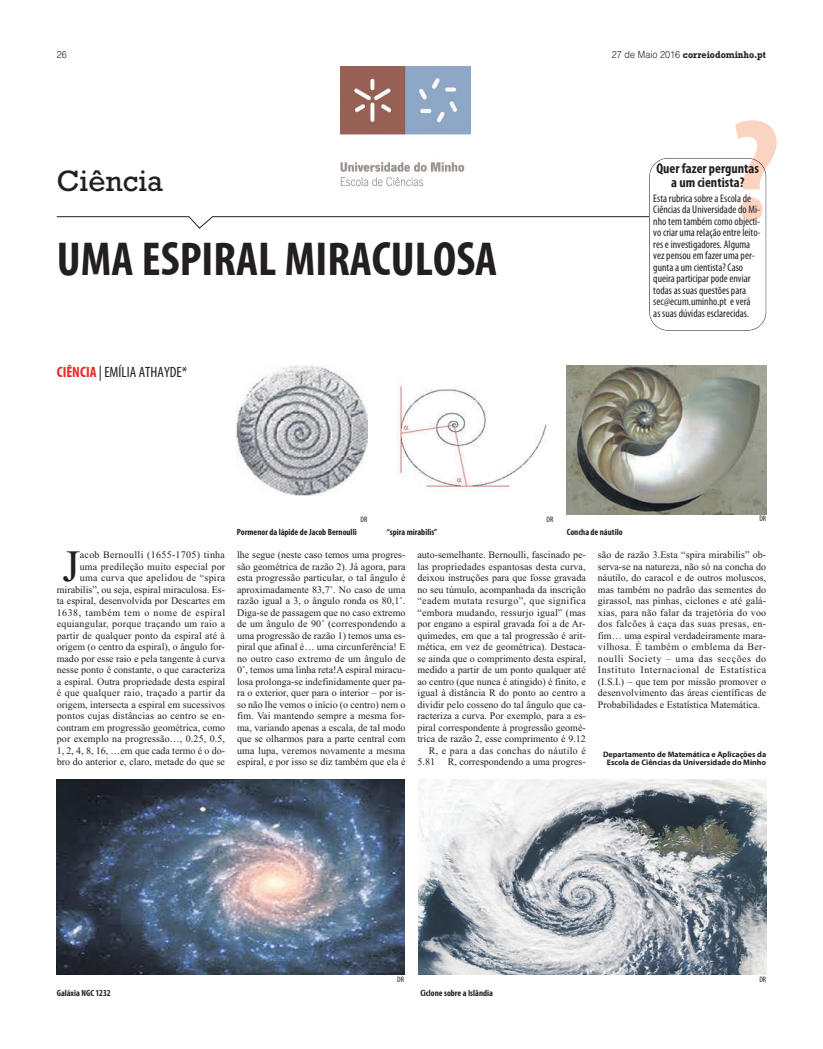
<style>
.page{position:relative;width:823px;height:1049px;background:#fff}
.page>*{position:absolute;margin:0;border:0;box-sizing:border-box;transform-origin:0 0}
.t1{font:700 condensed 145px "Myriad Pro";color:#fbd3c1}
.t2{font:700 condensed 48px "Myriad Pro";color:#231f20}
.t3{font:44.7px "Times New Roman";color:#231f20}
.t4{font:30px "Rockwell";color:#231f20}
.t5{font:condensed 15px "Myriad Pro";color:#231f20}
.t6{font:700 condensed 14px/14px "Myriad Pro";color:#231f20;text-align:center}
.t7{font:condensed 11px/11.5px "Myriad Pro";color:#231f20}
.t8{font:10px/11.5px "Times New Roman";color:#231f20;text-align:justify}
.t9{font:10px "Times New Roman";letter-spacing:.035em;color:#231f20}
.t10{font:700 10px "Rockwell";color:#231f20;scale:.9 1}
.t11{font:10px "Times New Roman";letter-spacing:.03em;color:#231f20}
.t12{font:300 10px "Helvetica";color:#231f20;scale:.9 1}
.t13{font:700 condensed 9px "Myriad Pro";color:#231f20}
.t14{font:700 8px/8px "Myriad Pro";color:#231f20;text-align:center}
.t15{font:condensed 8px "Myriad Pro";color:#231f20}
.s1{font-family:"Helvetica";font-weight:300}
.s2{font-weight:700;color:#ea2924}
</style>
<div class="page">
<img style="left:340px;top:66px;width:130px;height:69px">
<svg style="left:56px;top:158px;width:710px;height:173px"></svg>
<img style="left:57px;top:779px;width:347px;height:196px">
<img style="left:418px;top:779px;width:347px;height:196px">
<img style="left:237px;top:365px;width:130px;height:130px">
<img style="left:566px;top:365px;width:199px;height:149px">
<img style="left:397px;top:385px;width:150px;height:104px">
<p class="t12" style="left:57px;top:51px;width:13px">26</p>
<p class="t10" style="left:611px;top:51px;width:173px"><span class="s1">27 de Maio 2016</span> correiodominho.pt</p>
<p class="t12" style="left:755px;top:51px;width:13px">29</p>
<h3 class="t4" style="left:57px;top:170px;width:108px">Ciência</h3>
<h2 class="t2" style="left:57px;top:229px;width:442px">UMA ESPIRAL MIRACULOSA</h2>
<h3 class="t5" style="left:57px;top:362px;width:132px"><span class="s2">CIÊNCIA</span> | EMÍLIA ATHAYDE*</h3>
<h1 class="t1" style="left:730px;top:81px;width:50px">?</h1>
<h3 class="t6" style="left:656px;top:161px;width:104px">Quer fazer perguntas a um cientista?</h3>
<p class="t7" style="left:653px;top:192px;width:109px">Esta rubrica sobre a Escola de<br>Ciências da Universidade do Mi&shy;nho tem também como objecti&shy;vo criar uma relação entre leito&shy;res e investigadores. Alguma vez pensou em fazer uma per&shy;gunta a um cientista? Caso queira participar pode enviar todas as suas questões para sec@ecum.uminho.pt e verá<br>as suas dúvidas esclarecidas.</p>
<p class="t15" style="left:360px;top:514px;width:8px">DR</p>
<p class="t13" style="left:237px;top:527px;width:121px">Pormenor da lápide de Jacob Bernoulli</p>
<p class="t13" style="left:386px;top:527px;width:52px">“spira mirabilis”</p>
<p class="t15" style="left:546px;top:514px;width:8px">DR</p>
<p class="t13" style="left:566px;top:527px;width:57px">Concha de náutilo</p>
<p class="t15" style="left:759px;top:514px;width:8px">DR</p>
<p class="t8" style="left:57px;top:550px;width:170px;text-align:right">acob Bernoulli (1655-1705) tinha<br>uma predileção muito especial por<br>uma curva que apelidou de “spira mirabilis”, ou seja, espiral miraculosa. Es&shy;ta espiral, desenvolvida por Descartes em 1638, também tem o nome de espiral equiangular, porque traçando um raio a partir de qualquer ponto da espiral até à origem (o centro da espiral), o ângulo for&shy;mado por esse raio e pela tangente à curva nesse ponto é constante, o que caracteriza a espiral. Outra propriedade desta espiral é que qualquer raio, traçado a partir da origem, intersecta a espiral em sucessivos pontos cujas distâncias ao centro se en&shy;contram em progressão geométrica, como por exemplo na progressão…, 0.25, 0.5, 1, 2, 4, 8, 16, …em que cada termo é o do&shy;bro do anterior e, claro, metade do que se</p>
<p class="t8" style="left:237px;top:550px;width:170px">lhe segue (neste caso temos uma progres&shy;são geométrica de razão 2). Já agora, para esta progressão particular, o tal ângulo é aproximadamente 83,7˚. No caso de uma razão igual a 3, o ângulo ronda os 80,1˚.<br>Diga-se de passagem que no caso extremo de um ângulo de 90˚ (correspondendo a uma progressão de razão 1) temos uma es&shy;piral que afinal é… uma circunferência! E no outro caso extremo de um ângulo de 0˚, temos uma linha reta!A espiral miracu&shy;losa prolonga-se indefinidamente quer pa&shy;ra o exterior, quer para o interior – por is&shy;so não lhe vemos o início (o centro) nem o fim. Vai mantendo sempre a mesma for&shy;ma, variando apenas a escala, de tal modo que se olharmos para a parte central com uma lupa, veremos novamente a mesma espiral, e por isso se diz também que ela é</p>
<p class="t8" style="left:417px;top:550px;width:170px">auto-semelhante. Bernoulli, fascinado pe-</p>
<h3 class="t3" style="left:62px;top:550px;width:19px">J</h3>
<p class="t8" style="left:417px;top:562px;width:169px">las propriedades espantosas desta curva,</p>
<p class="t8" style="left:417px;top:573px;width:170px">deixou instruções para que fosse gravada</p>
<p class="t8" style="left:417px;top:585px;width:170px">no seu túmulo, acompanhada da inscrição</p>
<p class="t9" style="left:417px;top:597px;width:170px">“eadem mutata resurgo”, que significa</p>
<p class="t8" style="left:417px;top:608px;width:170px">“embora mudando, ressurjo igual” (mas</p>
<p class="t8" style="left:417px;top:619px;width:169px">por engano a espiral gravada foi a de Ar-</p>
<p class="t8" style="left:417px;top:631px;width:170px">quimedes, em que a tal progressão é arit-</p>
<p class="t8" style="left:417px;top:642px;width:170px">mética, em vez de geométrica). Destaca-</p>
<p class="t8" style="left:417px;top:654px;width:170px">se ainda que o comprimento desta espiral,</p>
<p class="t8" style="left:417px;top:665px;width:170px">medido a partir de um ponto qualquer até</p>
<p class="t8" style="left:417px;top:677px;width:170px">ao centro (que nunca é atingido) é finito, e</p>
<p class="t8" style="left:417px;top:688px;width:170px">igual à distância R do ponto ao centro a</p>
<p class="t8" style="left:417px;top:700px;width:170px">dividir pelo cosseno do tal ângulo que ca-</p>
<p class="t8" style="left:417px;top:711px;width:170px">racteriza a curva. Por exemplo, para a es-</p>
<p class="t8" style="left:417px;top:723px;width:170px">piral correspondente à progressão geomé-</p>
<p class="t8" style="left:417px;top:734px;width:170px">trica de razão 2, esse comprimento é 9.12</p>
<p class="t11" style="left:428px;top:747px;width:158px">R, e para a das conchas do náutilo é</p>
<p class="t8" style="left:417px;top:757px;width:19px">5.81</p>
<p class="t8" style="left:447px;top:757px;width:139px">R, correspondendo a uma progres-</p>
<p class="t8" style="left:597px;top:550px;width:170px">são de razão 3.Esta “spira mirabilis” ob&shy;serva-se na natureza, não só na concha do náutilo, do caracol e de outros moluscos, mas também no padrão das sementes do girassol, nas pinhas, ciclones e até galá&shy;xias, para não falar da trajetória do voo dos falcões à caça das suas presas, en&shy;fim… uma espiral verdadeiramente mara&shy;vilhosa. É também o emblema da Ber&shy;noulli Society – uma das secções do Instituto Internacional de Estatística (I.S.I.) – que tem por missão promover o desenvolvimento das áreas científicas de Probabilidades e Estatística Matemática.</p>
<p class="t14" style="left:602px;top:750px;width:165px">Departamento de Matemática e Aplicações da<br>Escola de Ciências da Universidade do Minho</p>
<p class="t13" style="left:57px;top:987px;width:55px">Galáxia NGC 1232</p>
<p class="t15" style="left:397px;top:974px;width:8px">DR</p>
<p class="t13" style="left:420px;top:987px;width:74px">Ciclone sobre a Islândia</p>
<p class="t15" style="left:759px;top:974px;width:8px">DR</p>
</div>
